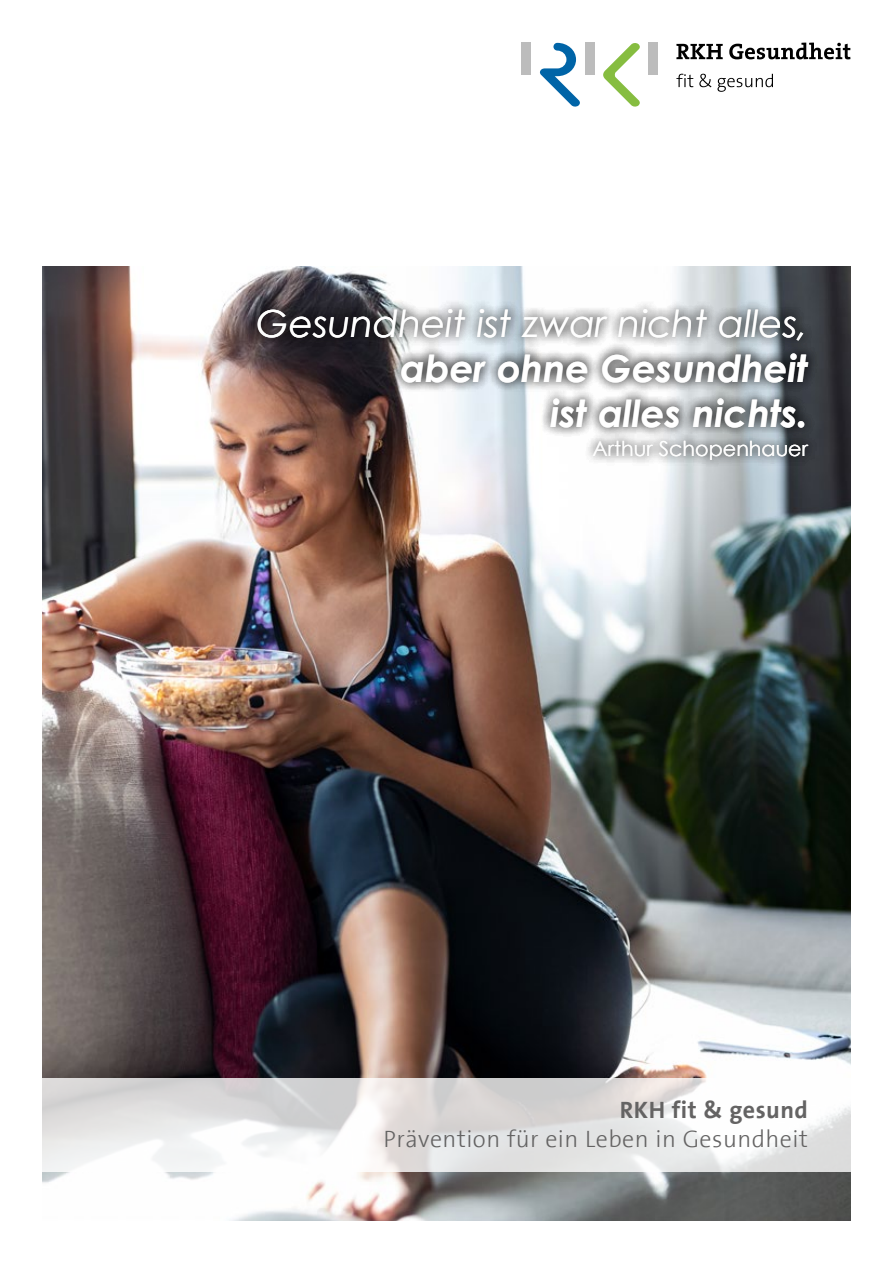
<style>
.page{position:relative;width:893px;height:1263px;background:#fff}
.page>*{position:absolute;margin:0;border:0;box-sizing:border-box;transform-origin:0 0}
.t1{font:italic 700 37.2px/44.7px "Century Gothic";color:#fff;text-align:right}
.t2{font:italic 37.2px "Century Gothic";color:#fff}
.t3{font:300 24px "The Sans B3";letter-spacing:.02em;color:#646363}
.t4{font:700 24px "The Sans B7";letter-spacing:.02em;color:#646363}
.t5{font:20.7px "Century Gothic";color:#fff}
</style>
<div class="page">
<img style="left:43px;top:267px;width:807px;height:953px">
<div style="left:649px;top:43px;width:9px;height:32px;background:#bcbcbc"></div>
<div style="left:522px;top:43px;width:9px;height:32px;background:#bcbcbc"></div>
<div style="left:585px;top:43px;width:9px;height:32px;background:#bcbcbc"></div>
<svg style="left:540px;top:43px;width:40px;height:64px"></svg>
<svg style="left:603px;top:43px;width:37px;height:64px"></svg>
<svg style="left:676px;top:44px;width:47px;height:15px"></svg>
<svg style="left:729px;top:43px;width:121px;height:16px"></svg>
<svg style="left:676px;top:74px;width:17px;height:13px"></svg>
<svg style="left:699px;top:74px;width:12px;height:13px"></svg>
<svg style="left:717px;top:74px;width:56px;height:18px"></svg>
<svg style="left:42px;top:1078px;width:809px;height:93px"></svg>
<div style="left:247px;top:299px;width:572px;height:171px;background:#000;opacity:.5"></div>
<h1 class="t2" style="left:257px;top:298px;width:553px">Gesundheit ist zwar nicht alles,</h1>
<h1 class="t1" style="left:401px;top:344px;width:409px">aber ohne Gesundheit ist alles nichts.</h1>
<p class="t5" style="left:593px;top:434px;width:217px">Arthur Schopenhauer</p>
<p class="t4" style="left:620px;top:1098px;width:190px">RKH fit &amp; gesund</p>
<p class="t3" style="left:383px;top:1127px;width:426px">Prävention für ein Leben in Gesundheit</p>
</div>
